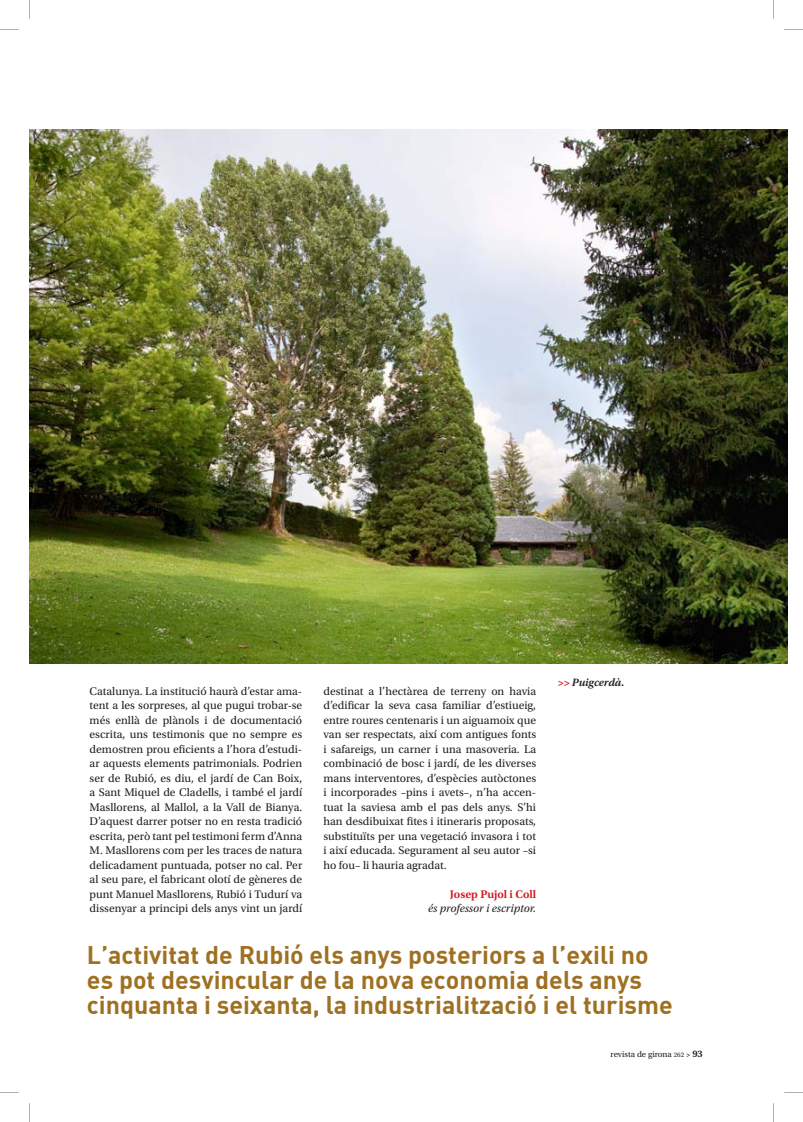
<style>
.page{position:relative;width:803px;height:1122px;background:#fff}
.page>*{position:absolute;margin:0;border:0;box-sizing:border-box;transform-origin:0 0}
.t1{font:25px/25px "DIN Bold";color:#9f7021}
.t2{font:11.62px/14.5px "Utopia Std";color:#231f20;text-align:justify}
.t3{font:italic 11.62px "Utopia Std";color:#231f20}
.t4{font:600 11.62px "Utopia Std";color:#d2161e}
.t5{font:italic 600 11.25px "Utopia Std";letter-spacing:-.01em;color:#231f20}
.t6{font:8.75px "Utopia Std";color:#231f20}
.s1{color:#d2161e}
.s2{font-size:6.88px}
.s3{font-weight:600;font-size:7.5px}
.s4{font-weight:600;font-size:10px}
</style>
<div class="page">
<img style="left:29px;top:129px;width:759px;height:535px">
<svg style="left:773px;top:0;width:1px;height:19px"></svg>
<svg style="left:29px;top:0;width:1px;height:19px"></svg>
<svg style="left:784px;top:29px;width:19px;height:1px"></svg>
<svg style="left:0;top:29px;width:19px;height:1px"></svg>
<svg style="left:784px;top:1092px;width:19px;height:1px"></svg>
<svg style="left:0;top:1092px;width:19px;height:1px"></svg>
<svg style="left:773px;top:1103px;width:1px;height:19px"></svg>
<svg style="left:29px;top:1103px;width:1px;height:19px"></svg>
<p class="t2" style="left:90px;top:684px;width:214px">Catalunya. La institució haurà d’estar ama&shy;tent a les sorpreses, al que pugui trobar-se més enllà de plànols i de documentació escrita, uns testimonis que no sempre es demostren prou eficients a l’hora d’estudi&shy;ar aquests elements patrimonials. Podrien ser de Rubió, es diu, el jardí de Can Boix, a Sant Miquel de Cladells, i també el jardí Masllorens, al Mallol, a la Vall de Bianya.<br>D’aquest darrer potser no en resta tradició escrita, però tant pel testimoni ferm d’Anna M. Masllorens com per les traces de natura delicadament puntuada, potser no cal. Per al seu pare, el fabricant olotí de gèneres de punt Manuel Masllorens, Rubió i Tudurí va dissenyar a principi dels anys vint un jardí</p>
<p class="t2" style="left:323px;top:684px;width:214px">destinat a l’hectàrea de terreny on havia d’edificar la seva casa familiar d’estiueig, entre roures centenaris i un aiguamoix que van ser respectats, així com antigues fonts i safareigs, un carner i una masoveria. La combinació de bosc i jardí, de les diverses mans interventores, d’espècies autòctones i incorporades –pins i avets–, n’ha accen&shy;tuat la saviesa amb el pas dels anys. S’hi han desdibuixat fites i itineraris proposats, substituïts per una vegetació invasora i tot i així educada. Segurament al seu autor –si ho fou– li hauria agradat.</p>
<p class="t4" style="left:450px;top:887px;width:88px">Josep Pujol i Coll</p>
<p class="t3" style="left:428px;top:902px;width:109px">és professor i escriptor.</p>
<p class="t5" style="left:557px;top:676px;width:68px"><span class="s1">&gt;&gt;</span> Puigcerdà.</p>
<h1 class="t1" style="left:87px;top:941px;width:587px">L’activitat de Rubió els anys posteriors a l’exili no es pot desvincular de la nova economia dels anys cinquanta i seixanta, la industrialització i el turisme</h1>
<p class="t6" style="left:610px;top:1050px;width:94px">revista de girona <span class="s2">262</span> <span class="s3">&gt;</span> <span class="s4">93</span></p>
</div>
